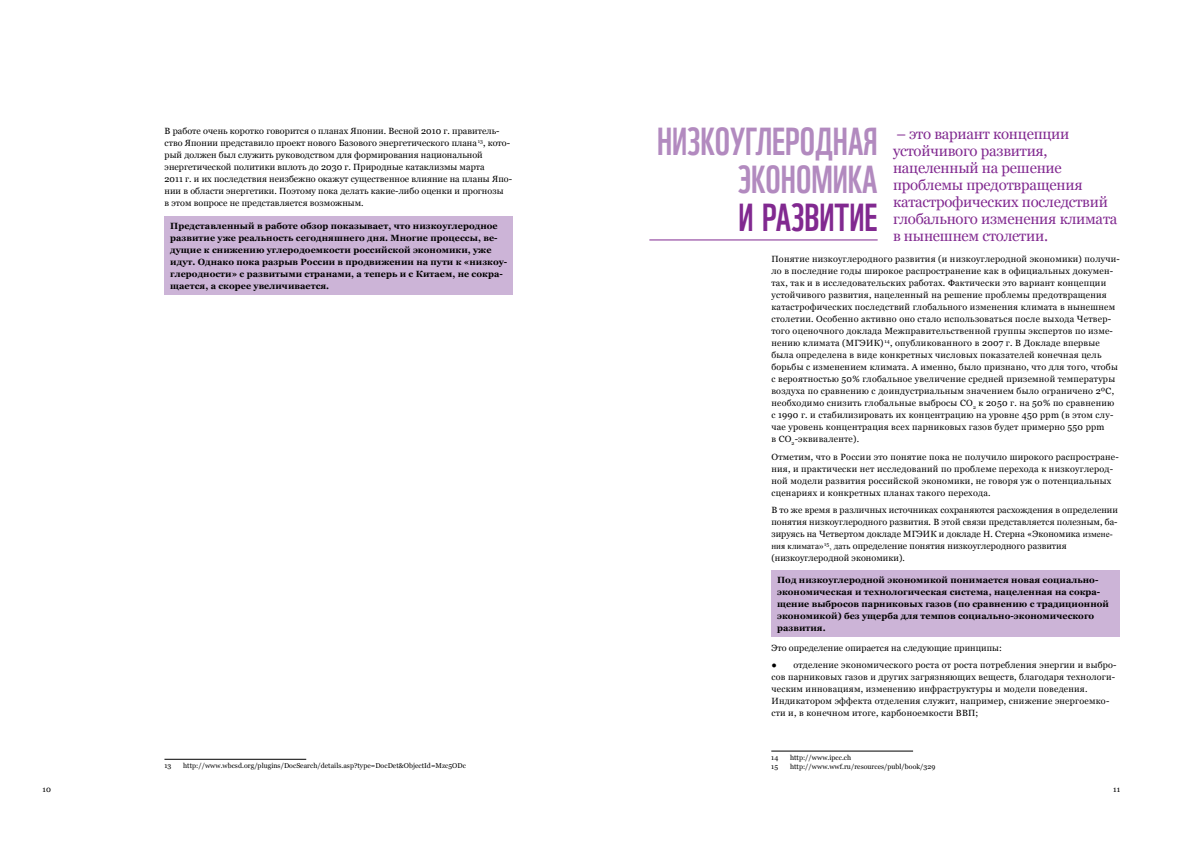
<style>
.page{position:relative;width:1191px;height:842px;background:#fff}
.page>*{position:absolute;margin:0;border:0;box-sizing:border-box;transform-origin:0 0}
.t1{font:38px "WWF";color:#b28abf}
.t2{font:38px "WWF";color:#812990}
.t3{font:15px/17px "Georgia";letter-spacing:-.015em;color:#812990}
.t4{font:9px/12px "Georgia";letter-spacing:.025em;color:#000}
.t5{font:9px/12px "Georgia";letter-spacing:.005em;color:#000}
.t6{font:700 9px/12px "Georgia";letter-spacing:.005em;color:#000}
.t7{font:8px "Georgia";color:#000}
.t8{font:7px "Georgia";letter-spacing:.005em;color:#000}
.s1{font-family:"Times New Roman"}
</style>
<div class="page">
<div style="left:165px;top:216px;width:348px;height:78px;background:#ccb4d7"></div>
<hr style="left:164px;top:759px;width:142px;height:1px;background:#000">
<div style="left:771px;top:571px;width:349px;height:66px;background:#ccb4d7"></div>
<hr style="left:771px;top:750px;width:142px;height:1px;background:#000">
<hr style="left:649px;top:239px;width:228px;height:1px;background:#812990">
<p class="t5" style="left:165px;top:125px;width:349px">В работе очень коротко говорится о планах Японии. Весной 2010 г. правитель&shy;ство Японии представило проект нового Базового энергетического плана<sup>13</sup>, кото&shy;рый должен был служить руководством для формирования национальной энергетической политики вплоть до 2030 г. Природные катаклизмы марта<br>2011 г. и их последствия неизбежно окажут существенное влияние на планы Япо&shy;нии в области энергетики. Поэтому пока делать какие-либо оценки и прогнозы<br>в этом вопросе не представляется возможным.</p>
<p class="t6" style="left:170px;top:219px;width:339px">Представленный в работе обзор показывает, что низкоуглеродное развитие уже реальность сегодняшнего дня. Многие процессы, ве&shy;дущие к снижению углеродоемкости российской экономики, уже идут. Однако пока разрыв России в продвижении на пути к «низкоу&shy;глеродности» с развитыми странами, а теперь и с Китаем, не сокра&shy;щается, а скорее увеличивается.</p>
<p class="t8" style="left:164px;top:762px;width:8px">13</p>
<p class="t8" style="left:183px;top:762px;width:284px">http://www.wbcsd.org/plugins/DocSearch/details.asp?type=DocDet&amp;ObjectId=Mzc5ODc</p>
<h1 class="t1" style="left:657px;top:112px;width:14px">НИЗКО---УГЛЕРОДНА</h1>
<h1 class="t1" style="left:863px;top:112px;width:16px">Я</h1>
<h1 class="t1" style="left:738px;top:150px;width:30px">ЭКОНОМИКА</h1>
<h1 class="t2" style="left:738px;top:188px;width:97px">ИРАЗВИТИЕ</h1>
<h2 class="t3" style="left:893px;top:126px;width:226px">– это вариант концепции устойчивого развития, нацеленный на решение проблемы предотвращения катастрофических последствий глобального изменения климата в нынешнем столетии.</h2>
<p class="t4" style="left:771px;top:253px;width:350px">Понятие низкоуглеродного развития (и низкоуглеродной экономики) получи&shy;ло в последние годы широкое распространение как в официальных докумен&shy;тах, так и в исследовательских работах. Фактически это вариант концепции устойчивого развития, нацеленный на решение проблемы предотвращения катастрофических последствий глобального изменения климата в нынешнем столетии. Особенно активно оно стало использоваться после выхода Четвер&shy;того оценочного доклада Межправительственной группы экспертов по изме&shy;нению климата (МГЭИК) <sup>14</sup>, опубликованного в 2007 г. В Докладе впервые была определена в виде конкретных числовых показателей конечная цель борьбы с изменением климата. А именно, было признано, что для того, чтобы с вероятностью 50% глобальное увеличение средней приземной температуры воздуха по сравнению с доиндустриальным значением было ограничено 2ºC, необходимо снизить глобальные выбросы СО<sub>2</sub> к 2050 г. на 50% по сравнению с 1990 г. и стабилизировать их концентрацию на уровне 450 ррm (в этом слу&shy;чае уровень концентрация всех парниковых газов будет примерно 550 ppm<br>в СО<sub>2</sub>-эквиваленте).</p>
<p class="t4" style="left:771px;top:451px;width:349px">Отметим, что в России это понятие пока не получило широкого распростране&shy;ния, и практически нет исследований по проблеме перехода к низкоуглерод&shy;ной модели развития российской экономики, не говоря уж о потенциальных сценариях и конкретных планах такого перехода.</p>
<p class="t5" style="left:771px;top:504px;width:348px">В то же время в различных источниках сохраняются расхождения в определении понятия низкоуглеродного развития. В этой связи представляется полезным, ба&shy;зируясь на Четвертом докладе МГЭИК и докладе Н. Стерна «Экономика <span class="s1">измене&shy;ния климата»</span><sup>15</sup><span class="s1">, дать</span> определение понятия низкоуглеродного развития (низкоуглеродной экономики).</p>
<p class="t6" style="left:777px;top:574px;width:333px">Под низкоуглеродной экономикой понимается новая социально&shy;экономическая и технологическая система, нацеленная на сокра&shy;щение выбросов парниковых газов (по сравнению с традиционной экономикой) без ущерба для темпов социально-экономического развития.</p>
<p class="t5" style="left:771px;top:642px;width:232px">Это определение опирается на следующие принципы:</p>
<p class="t4" style="left:771px;top:659px;width:347px">● отделение экономического роста от роста потребления энергии и выбро&shy;сов парниковых газов и других загрязняющих веществ, благодаря технологи&shy;ческим инновациям, изменению инфраструктуры и модели поведения.<br>Индикатором эффекта отделения служит, например, снижение энергоемко&shy;сти и, в конечном итоге, карбоноемкости ВВП;</p>
<p class="t8" style="left:771px;top:753px;width:8px">14</p>
<p class="t8" style="left:790px;top:753px;width:63px">http://www.ipcc.ch</p>
<p class="t8" style="left:771px;top:762px;width:8px">15</p>
<p class="t8" style="left:790px;top:762px;width:147px">http://www.wwf.ru/resources/publ/book/329</p>
<p class="t7" style="left:43px;top:784px;width:10px">10</p>
<p class="t7" style="left:1113px;top:784px;width:8px">11</p>
</div>
